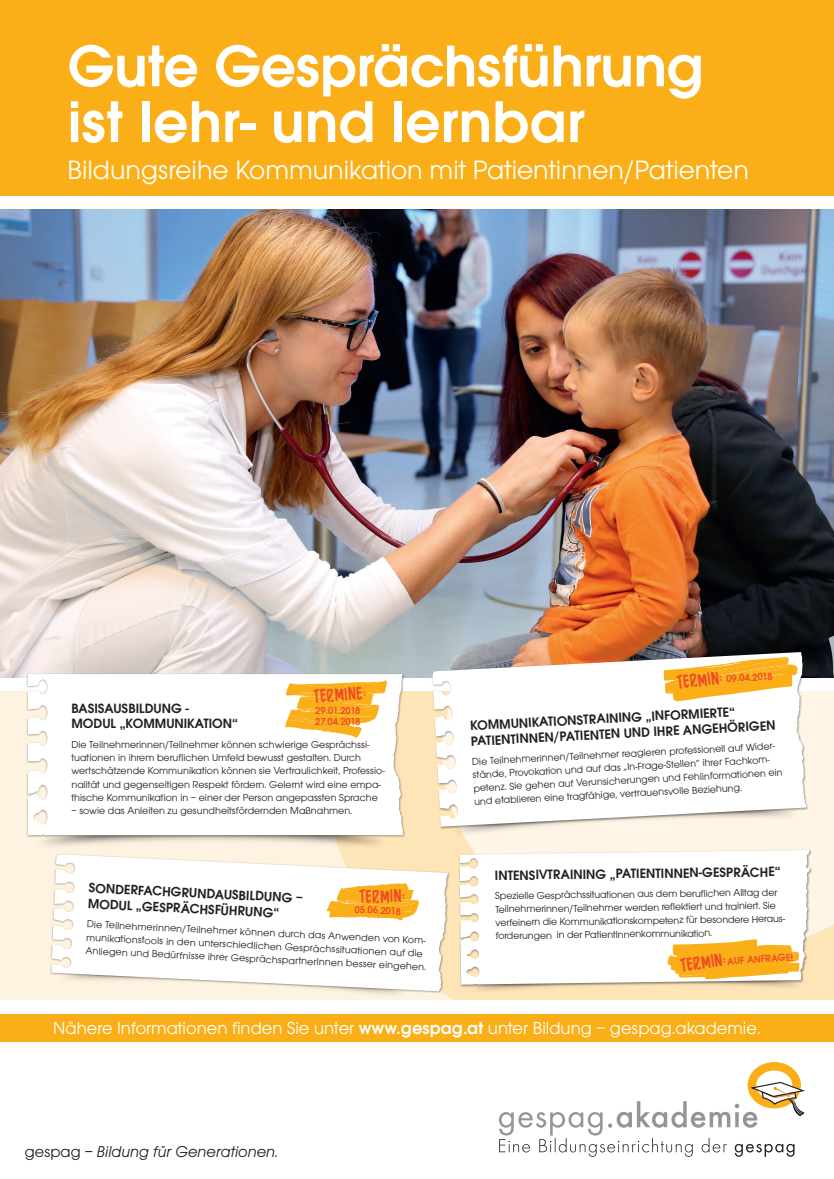
<style>
.page{position:relative;width:834px;height:1179px;background:#fff}
.page>*{position:absolute;margin:0;border:0;box-sizing:border-box;transform-origin:0 0}
.t1{font:600 61.07px/55.7px "Avant Gard";letter-spacing:-.005em;color:#fff}
.t2{font:27.65px "Avant Gard";color:#fff}
.t3{font:18.06px "Avant Gard";color:#fff}
.t4{font:italic 16.27px "Avant Gard";color:#231f20}
.t5{font:600 14px/15.7px "Avant Gard";color:#231f20}
.t6{font:14px "Barata Display";color:#f04d22}
.t7{font:10.5px/13.3px "Avant Gard";color:#231f20}
.t8{font:600 10.5px/10.5px "Avant Gard";letter-spacing:-.02em;color:#f04d22}
.s1{font-weight:600}
.s2{font-style:normal}
</style>
<div class="page">
<div style="left:747px;top:1062px;width:53px;height:46px;border:9px solid #faaf18;border-radius:50%"></div>
<svg style="left:499px;top:1081px;width:305px;height:75px"></svg>
<div style="left:0;top:691px;width:833px;height:308px;background:#fef3e0"></div>
<svg style="left:405px;top:691px;width:428px;height:308px"></svg>
<img style="left:44px;top:835px;width:365px;height:18px">
<img style="left:0;top:209px;width:833px;height:468px">
<div style="left:0;top:1014px;width:833px;height:27px;background:#faaf18"></div>
<div style="left:0;top:0;width:833px;height:196px;background:#faaf18"></div>
<div style="left:27px;top:673px;width:378px;height:165px;background:#231f20;opacity:.44"></div>
<div style="left:28px;top:674px;width:375px;height:161px;background:#fff"></div>
<svg style="left:285px;top:680px;width:102px;height:58px;background:#fbca67"></svg>
<img style="left:426px;top:804px;width:399px;height:78px">
<div style="left:431px;top:651px;width:377px;height:178px;background:#231f20;opacity:.44"></div>
<svg style="left:431px;top:652px;width:375px;height:174px;fill:#fff"></svg>
<svg style="left:663px;top:657px;width:134px;height:44px"></svg>
<div style="left:445px;top:976px;width:382px;height:24px;background:#fde5b8"></div>
<div style="left:458px;top:849px;width:354px;height:138px;background:#231f20;opacity:.44"></div>
<svg style="left:459px;top:850px;width:350px;height:134px;background:#fcfbf9"></svg>
<svg style="left:667px;top:939px;width:132px;height:40px;background:#fbc14d"></svg>
<img style="left:32px;top:994px;width:399px;height:48px">
<div style="left:50px;top:853px;width:400px;height:141px;background:#231f20;opacity:.44"></div>
<svg style="left:51px;top:854px;width:397px;height:137px;background:#fdfaf6"></svg>
<svg style="left:326px;top:883px;width:93px;height:37px;background:#fbc457"></svg>
<h1 class="t1" style="left:67px;top:38px;width:638px">Gute Gesprächsführung ist lehr- und lernbar</h1>
<h2 class="t2" style="left:67px;top:154px;width:682px">Bildungsreihe Kommunikation mit Patientinnen/Patienten</h2>
<h3 class="t6" style="left:675px;top:673px;width:48px;rotate:-7deg">TERMIN:</h3>
<p class="t8" style="left:726px;top:673px;width:48px;rotate:-3deg">09.04.2018</p>
<h3 class="t6" style="left:312px;top:686px;width:54px;rotate:-4deg">TERMINE:</h3>
<p class="t8" style="left:315px;top:705px;width:47px">29.01.2018<br>27.04.2018</p>
<h3 class="t5" style="left:469px;top:717px;width:306px;rotate:-3deg">KOMMUNIKATIONSTRAINING „INFORMIERTE“<br>PATIENTINNEN/PATIENTEN UND IHRE ANGEHÖRIGEN</h3>
<p class="t7" style="left:471px;top:755px;width:311px;rotate:-3deg">Die Teilnehmerinnen/Teilnehmer reagieren professionell auf Wider&shy;stände, Provokation und auf das „In-Frage-Stellen“ ihrer Fachkom&shy;petenz. Sie gehen auf Verunsicherungen und Fehlinformationen ein und etablieren eine tragfähige, vertrauensvolle Beziehung.</p>
<h3 class="t5" style="left:71px;top:700px;width:168px">BASISAUSBILDUNG -<br>MODUL „KOMMUNIKATION“</h3>
<p class="t7" style="left:71px;top:737px;width:315px">Die Teilnehmerinnen/Teilnehmer können schwierige Gesprächssi&shy;tuationen in ihrem beruflichen Umfeld bewusst gestalten. Durch wertschätzende Kommunikation können sie Vertraulichkeit, Professio&shy;nalität und gegenseitigen Respekt fördern. Gelernt wird eine empa&shy;thische Kommunikation in – einer der Person angepassten Sprache</p>
<p class="t7" style="left:71px;top:804px;width:282px">– sowie das Anleiten zu gesundheitsfördernden Maßnahmen.</p>
<h3 class="t5" style="left:89px;top:879px;width:216px;rotate:3deg">SONDERFACHGRUNDAUSBILDUNG –<br>MODUL „GESPRÄCHSFÜHRUNG“</h3>
<p class="t7" style="left:87px;top:917px;width:338px;line-height:13.1px;rotate:3deg">Die Teilnehmerinnen/Teilnehmer können durch das Anwenden munikationstools in den unterschiedlichen Gesprächssituationen auf die</p>
<h3 class="t6" style="left:358px;top:886px;width:48px;rotate:-1deg">TERMIN:</h3>
<p class="t8" style="left:355px;top:903px;width:48px;rotate:3deg">05.06.2018</p>
<p class="t7" style="left:383px;top:931px;width:47px;rotate:3deg">von Kom-</p>
<p class="t7" style="left:86px;top:943px;width:342px;rotate:3deg">Anliegen und Bedürfnisse ihrer GesprächspartnerInnen besser eingehen.</p>
<h3 class="t5" style="left:494px;top:868px;width:287px;rotate:-1deg">INTENSIVTRAINING „PATIENTINNEN-GESPRÄCHE“</h3>
<p class="t7" style="left:495px;top:889px;width:294px;rotate:-1deg">Spezielle Gesprächssituationen aus dem berufl ichen Alltag der Teilnehmerinnen/Teilnehmer werden refl ektiert und trainiert. Sie verfeinern die Kommunikationskompetenz für besondere Heraus&shy;forderungen in der PatientInnenkommunikation.</p>
<h3 class="t6" style="left:678px;top:955px;width:48px;rotate:-8deg">TERMIN:</h3>
<p class="t8" style="left:726px;top:956px;width:68px;rotate:-4deg">AUF ANFRAGE!</p>
<h3 class="t3" style="left:53px;top:1017px;width:708px">Nähere Informationen finden Sie unter <span class="s1">www.gespag.at</span> unter Bildung – gespag.akademie.</h3>
<h3 class="t4" style="left:25px;top:1142px;width:255px"><span class="s2">gespag –</span> Bildung für Generationen.</h3>
</div>
